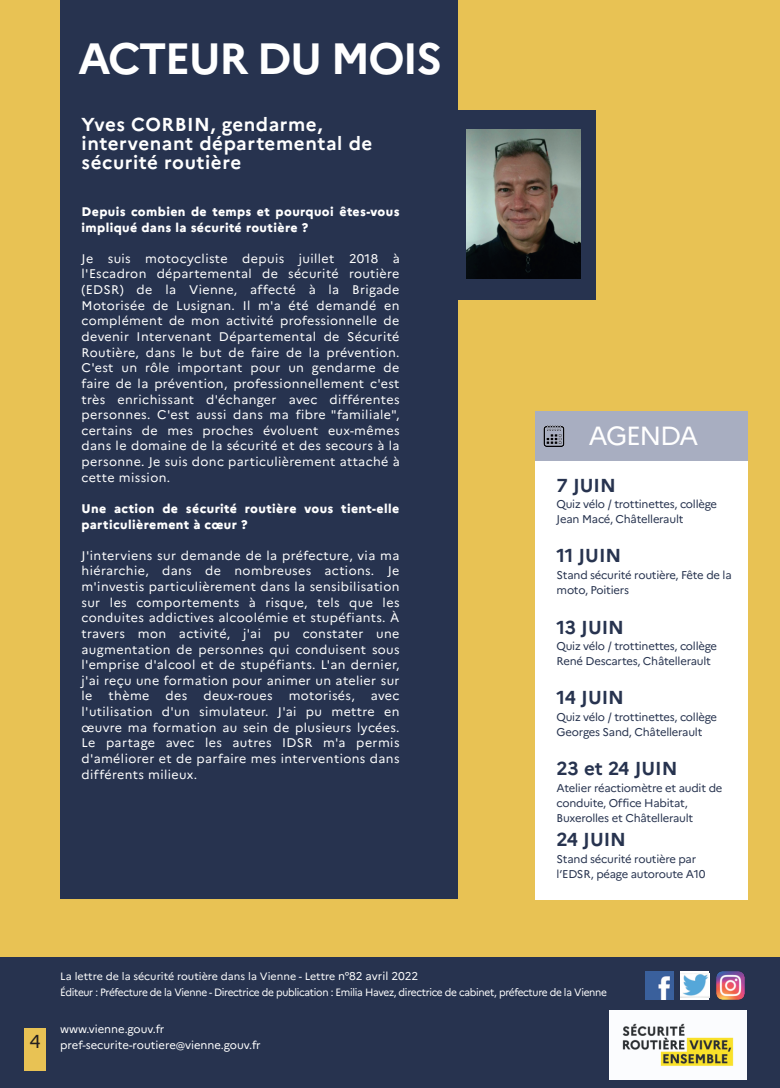
<style>
.page{position:relative;width:780px;height:1088px;background:#e8c254}
.page>*{position:absolute;margin:0;border:0;box-sizing:border-box;transform-origin:0 0}
.t1{font:700 43.75px "Marianne";letter-spacing:-.04em;color:#fff}
.t2{font:26.25px "Marianne";letter-spacing:-.05em;color:#fff}
.t3{font:700 18.75px/19px "Marianne";letter-spacing:.03em;color:#fff}
.t4{font:700 18.75px "Marianne";color:#27334f}
.t5{font:18.75px "Marianne";color:#231f20}
.t6{font:12.5px/15.6px "Marianne";letter-spacing:.03em;color:#fff;text-align:justify}
.t7{font:800 12.5px/15.6px "Marianne";letter-spacing:.03em;color:#fff}
.t8{font:11.25px/15px "Marianne";letter-spacing:-.025em;color:#27334f}
.t9{font:11.25px/16.2px "Marianne";letter-spacing:-.005em;color:#fff}
.t10{font:10.62px/16.2px "Marianne";letter-spacing:-.03em;color:#fff}
.s1{font-size:11.25px}
</style>
<div class="page">
<div style="left:535px;top:457px;width:213px;height:443px;background:#fff"></div>
<div style="left:535px;top:411px;width:213px;height:50px;background:#a8aec1"></div>
<div style="left:0;top:957px;width:780px;height:131px;background:#27334f"></div>
<div style="left:25px;top:1028px;width:21px;height:42px;background:#e8c254"></div>
<img style="left:609px;top:1010px;width:137px;height:69px">
<div style="left:60px;top:0;width:397px;height:899px;background:#27334f"></div>
<div style="left:454px;top:110px;width:141px;height:190px;background:#27334f"></div>
<img style="left:466px;top:130px;width:114px;height:148px">
<img style="left:645px;top:971px;width:28px;height:28px">
<img style="left:716px;top:971px;width:28px;height:28px">
<svg style="left:680px;top:971px;width:29px;height:28px"></svg>
<img style="left:680px;top:974px;width:29px;height:23px">
<img style="left:543px;top:425px;width:21px;height:22px">
<h1 class="t1" style="left:78px;top:32px;width:365px">ACTEUR DU MOIS</h1>
<h3 class="t3" style="left:81px;top:115px;width:292px">Yves CORBIN, gendarme, intervenant départemental de sécurité routière</h3>
<p class="t7" style="left:81px;top:204px;width:319px">Depuis combien de temps et pourquoi êtes-vous impliqué dans la sécurité routière ?</p>
<p class="t6" style="left:81px;top:251px;width:319px">Je suis motocycliste depuis juillet 2018 à l'Escadron départemental de sécurité routière (EDSR) de la Vienne, affecté à la Brigade Motorisée de Lusignan. Il m'a été demandé en complément de mon activité professionnelle de devenir Intervenant Départemental de Sécurité Routière, dans le but de faire de la prévention.<br>C'est un rôle important pour un gendarme de faire de la prévention, professionnellement c'est très enrichissant d'échanger avec différentes personnes. C'est aussi dans ma fibre "familiale", certains de mes proches évoluent eux-mêmes dans le domaine de la sécurité et des secours à la personne. Je suis donc particulièrement attaché à cette mission.</p>
<p class="t7" style="left:81px;top:501px;width:319px">Une action de sécurité routière vous tient-elle particulièrement à cœur ?</p>
<p class="t6" style="left:81px;top:547px;width:319px">J'interviens sur demande de la préfecture, via ma hiérarchie, dans de nombreuses actions. Je m'investis particulièrement dans la sensibilisation sur les comportements à risque, tels que les conduites addictives alcoolémie et stupéfiants. À travers mon activité, j'ai pu constater une augmentation de personnes qui conduisent sous l'emprise d'alcool et de stupéfiants. L'an dernier, j'ai reçu une formation pour animer un atelier sur le</p>
<p class="t6" style="left:109px;top:688px;width:42px">thème</p>
<p class="t6" style="left:165px;top:688px;width:23px">des</p>
<p class="t6" style="left:203px;top:688px;width:71px">deux-roues</p>
<p class="t6" style="left:288px;top:688px;width:68px">motorisés,</p>
<p class="t6" style="left:81px;top:688px;width:319px;text-indent:289px">avec l'utilisation d'un simulateur. J'ai pu mettre en œuvre ma formation au sein de plusieurs lycées.<br>Le partage avec les autres IDSR m'a permis d'améliorer et de parfaire mes interventions dans différents milieux.</p>
<h2 class="t2" style="left:588px;top:420px;width:112px">AGENDA</h2>
<h3 class="t4" style="left:556px;top:473px;width:61px">7 JUIN</h3>
<p class="t8" style="left:556px;top:497px;width:162px">Quiz vélo / trottinettes, collège<br>Jean Macé, Châtellerault</p>
<h3 class="t4" style="left:556px;top:544px;width:66px">11 JUIN</h3>
<p class="t8" style="left:556px;top:567px;width:176px">Stand sécurité routière, Fête de la moto, Poitiers</p>
<h3 class="t4" style="left:556px;top:615px;width:69px">13 JUIN</h3>
<p class="t8" style="left:556px;top:638px;width:162px">Quiz vélo / trottinettes, collège<br>René Descartes, Châtellerault</p>
<h3 class="t4" style="left:556px;top:686px;width:69px">14 JUIN</h3>
<p class="t8" style="left:556px;top:709px;width:162px">Quiz vélo / trottinettes, collège<br>Georges Sand, Châtellerault</p>
<h3 class="t4" style="left:556px;top:757px;width:122px">23 et 24 JUIN</h3>
<p class="t8" style="left:556px;top:780px;width:167px">Atelier réactiomètre et audit de conduite, Office Habitat,<br>Buxerolles et Châtellerault</p>
<h3 class="t4" style="left:556px;top:828px;width:71px">24 JUIN</h3>
<p class="t8" style="left:556px;top:851px;width:151px">Stand sécurité routière par l’EDSR, péage autoroute A10</p>
<h3 class="t5" style="left:29px;top:1030px;width:13px">4</h3>
<p class="t10" style="left:60px;top:967px;width:548px">La lettre de la sécurité routière dans la Vienne - Lettre <span class="s1">n°82 avril 2022<br></span>Éditeur : Préfecture de la Vienne - Directrice de publication : Emilia Havez, directrice de cabinet, préfecture de la Vienne</p>
<p class="t9" style="left:60px;top:1020px;width:202px">www.vienne.gouv.fr pref-securite-routiere@vienne.gouv.fr</p>
</div>
